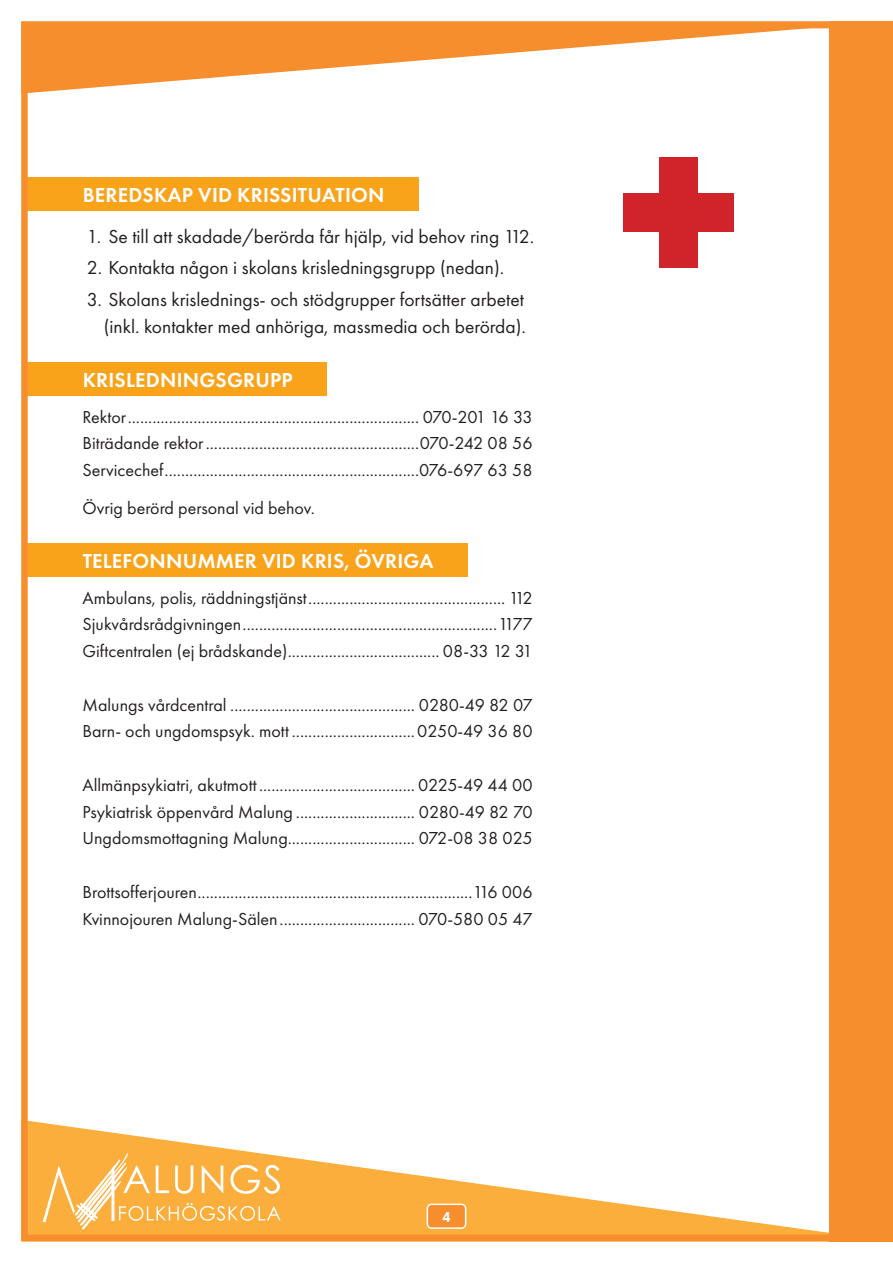
<style>
.page{position:relative;width:893px;height:1263px;background:#fff}
.page>*{position:absolute;margin:0;border:0;box-sizing:border-box;transform-origin:0 0}
.t1{font:600 21px "Futura PT";letter-spacing:.01em;color:#fff}
.t2{font:19.5px/27px "Futura PT";color:#231f20;text-align:right}
.t3{font:18px/26.7px "Futura PT";color:#231f20;text-align:justify}
.t4{font:800 15px "Futura PT";color:#fff;scale:.9 1}
</style>
<div class="page">
<div style="left:28px;top:177px;width:391px;height:33px;background:#f9a31b"></div>
<div style="left:28px;top:363px;width:299px;height:33px;background:#f9a31b"></div>
<div style="left:28px;top:544px;width:439px;height:33px;background:#f9a31b"></div>
<div style="left:659px;top:157px;width:38px;height:111px;background:#d1232a"></div>
<div style="left:623px;top:193px;width:111px;height:39px;background:#d1232a"></div>
<svg style="left:21px;top:1120px;width:808px;height:122px"></svg>
<svg style="left:43px;top:1153px;width:238px;height:76px;background:#fbbb5a"></svg>
<div style="left:829px;top:94px;width:64px;height:1148px;background:#f68e2e"></div>
<svg style="left:21px;top:21px;width:872px;height:73px"></svg>
<div style="left:21px;top:22px;width:853px;height:1219px;border:6px solid #f68e2e"></div>
<div style="left:427px;top:1204px;width:39px;height:24px;background:#f68e2e;border-radius:4px"></div>
<div style="left:427px;top:1203px;width:39px;height:26px;border:2px solid #fff;border-radius:4px"></div>
<p class="t1" style="left:83px;top:182px;width:303px">BEREDSKAP VID KRISSITUATION</p>
<p class="t2" style="left:87px;top:223px;width:449px">1. Se till att skadade/berörda får hjälp, vid behov ring 112.</p>
<p class="t2" style="left:87px;top:254px;width:419px">2. Kontakta någon i skolans krisledningsgrupp (nedan).</p>
<p class="t2" style="left:87px;top:285px;width:441px">3. Skolans krislednings- och stödgrupper fortsätter arbetet (inkl. kontakter med anhöriga, massmedia och berörda).</p>
<p class="t1" style="left:83px;top:367px;width:212px">KRISLEDNINGSGRUPP</p>
<p class="t3" style="left:83px;top:403px;width:451px">Rektor....................................................................... 070-201 16 33<br>Biträdande rektor....................................................070-242 08 56<br>Servicechef..............................................................076-697 63 58</p>
<p class="t3" style="left:83px;top:494px;width:234px">Övrig berörd personal vid behov.</p>
<p class="t1" style="left:83px;top:548px;width:352px">TELEFONNUMMER VID KRIS, ÖVRIGA</p>
<p class="t3" style="left:83px;top:584px;width:451px">Ambulans, polis, räddningstjänst................................................ 112<br>Sjukvårdsrådgivningen..............................................................1177<br>Giftcentralen (ej brådskande)..................................... 08-33 12 31</p>
<p class="t3" style="left:83px;top:691px;width:451px">Malungs vårdcentral ............................................. 0280-49 82 07<br>Barn- och ungdomspsyk. mott ..............................0250-49 36 80</p>
<p class="t3" style="left:83px;top:771px;width:451px">Allmänpsykiatri, akutmott ...................................... 0225-49 44 00<br>Psykiatrisk öppenvård Malung ............................. 0280-49 82 70<br>Ungdomsmottagning Malung............................... 072-08 38 025</p>
<p class="t3" style="left:83px;top:878px;width:451px">Brottsofferjouren...................................................................116 006<br>Kvinnojouren Malung-Sälen................................. 070-580 05 47</p>
<p class="t4" style="left:442px;top:1207px;width:10px">4</p>
</div>
